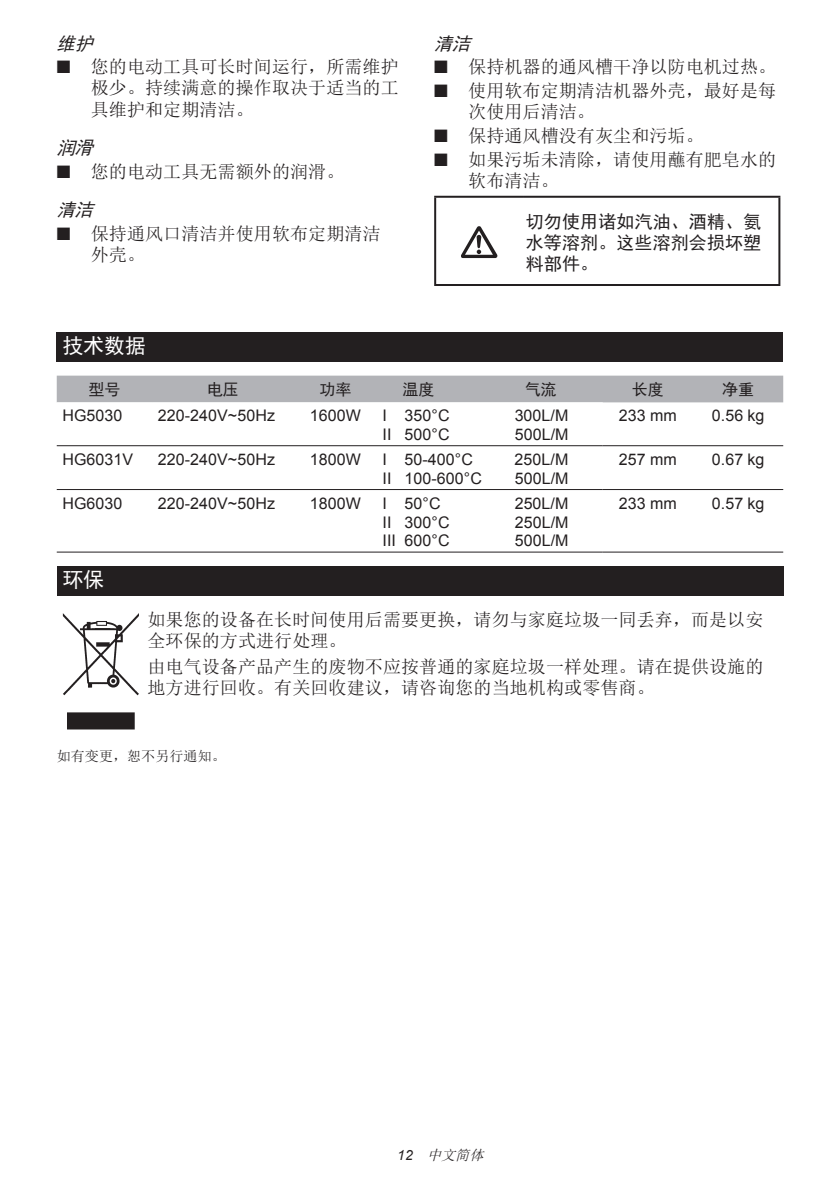
<style>
.page{position:relative;width:840px;height:1191px;background:#fff}
.page>*{position:absolute;margin:0;border:0;box-sizing:border-box;transform-origin:0 0}
.t1{font:21px "Sim Hei";letter-spacing:-.01em;color:#fff}
.t2{font:18px/21px "Sim Sun";letter-spacing:.005em;color:#231f20}
.t3{font:18px/21px "Sim Hei";letter-spacing:.005em;color:#231f20;text-align:justify}
.t4{font:italic 18px "Sim Hei";color:#231f20}
.t5{font:16px "Arial";letter-spacing:.005em;color:#231f20}
.t6{font:16px "Sim Hei";letter-spacing:-.01em;color:#231f20}
.t7{font:14px "Sim Sun";letter-spacing:.005em;color:#231f20}
.t8{font:italic 14px "Sim Sun";color:#231f20}
.s1{font-family:"Arial"}
</style>
<div class="page">
<hr style="left:434px;top:196px;width:88px;height:2px;background:#231f20">
<hr style="left:434px;top:198px;width:2px;height:86px;background:#231f20">
<hr style="left:522px;top:196px;width:258px;height:2px;background:#231f20">
<hr style="left:778px;top:198px;width:2px;height:86px;background:#231f20">
<hr style="left:434px;top:284px;width:346px;height:2px;background:#231f20">
<svg style="left:461px;top:226px;width:36px;height:32px"></svg>
<div style="left:57px;top:332px;width:725px;height:29px;background:#231f20"></div>
<svg style="left:57px;top:375px;width:725px;height:177px"></svg>
<svg style="left:152px;top:402px;width:450px;height:150px"></svg>
<hr style="left:57px;top:445px;width:545px;height:1px;background:#231f20">
<hr style="left:57px;top:489px;width:545px;height:1px;background:#231f20">
<hr style="left:57px;top:552px;width:545px;height:1px;background:#231f20">
<hr style="left:602px;top:445px;width:180px;height:1px;background:#231f20">
<hr style="left:602px;top:489px;width:180px;height:1px;background:#231f20">
<hr style="left:602px;top:552px;width:180px;height:1px;background:#231f20">
<div style="left:57px;top:566px;width:725px;height:30px;background:#231f20"></div>
<img style="left:62px;top:613px;width:77px;height:117px">
<p class="t4" style="left:57px;top:34px;width:42px">维护</p>
<p class="t2" style="left:91px;top:56px;width:309px;text-align:justify;text-indent:-34px">■ 您的电动工具可长时间运行，所需维护极少。持续满意的操作取决于适当的工具维护和定期清洁。</p>
<p class="t4" style="left:57px;top:138px;width:42px">润滑</p>
<p class="t2" style="left:57px;top:161px;width:289px">■ 您的电动工具无需额外的润滑。</p>
<p class="t4" style="left:57px;top:200px;width:42px">清洁</p>
<p class="t2" style="left:91px;top:222px;width:291px;text-indent:-34px">■ 保持通风口清洁并使用软布定期清洁外壳。</p>
<p class="t4" style="left:434px;top:34px;width:42px">清洁</p>
<p class="t2" style="left:434px;top:56px;width:343px">■ 保持机器的通风槽干净以防电机过热。</p>
<p class="t2" style="left:468px;top:80px;width:309px;text-indent:-34px">■ 使用软布定期清洁机器外壳，最好是每次使用后清洁。</p>
<p class="t2" style="left:434px;top:125px;width:271px">■ 保持通风槽没有灰尘和污垢。</p>
<p class="t2" style="left:468px;top:149px;width:309px;text-indent:-34px">■ 如果污垢未清除，请使用蘸有肥皂水的软布清洁。</p>
<p class="t3" style="left:525px;top:210px;width:237px">切勿使用诸如汽油、酒精、氨水等溶剂。这些溶剂会损坏塑料部件。</p>
<p class="t1" style="left:62px;top:335px;width:85px">技术数据</p>
<p class="t6" style="left:88px;top:381px;width:33px">型号</p>
<p class="t6" style="left:207px;top:381px;width:33px">电压</p>
<p class="t6" style="left:319px;top:381px;width:33px">功率</p>
<p class="t6" style="left:402px;top:381px;width:33px">温度</p>
<p class="t6" style="left:524px;top:381px;width:33px">气流</p>
<p class="t6" style="left:631px;top:381px;width:33px">长度</p>
<p class="t6" style="left:721px;top:381px;width:33px">净重</p>
<p class="t5" style="left:62px;top:407px;width:62px">HG5030</p>
<p class="t5" style="left:158px;top:407px;width:119px">220-240V~50Hz</p>
<p class="t5" style="left:310px;top:407px;width:53px">1600W</p>
<p class="t5" style="left:382px;top:407px;width:69px">I 350°C</p>
<p class="t5" style="left:514px;top:407px;width:55px">300L/M</p>
<p class="t5" style="left:382px;top:425px;width:69px">II 500°C</p>
<p class="t5" style="left:514px;top:425px;width:55px">500L/M</p>
<p class="t5" style="left:618px;top:407px;width:59px">233 mm</p>
<p class="t5" style="left:711px;top:407px;width:54px">0.56 kg</p>
<p class="t5" style="left:62px;top:450px;width:72px">HG6031V</p>
<p class="t5" style="left:158px;top:450px;width:119px">220-240V~50Hz</p>
<p class="t5" style="left:310px;top:450px;width:53px">1800W</p>
<p class="t5" style="left:382px;top:450px;width:92px">I 50-400°C</p>
<p class="t5" style="left:514px;top:450px;width:55px">250L/M</p>
<p class="t5" style="left:382px;top:469px;width:101px">II 100-600°C</p>
<p class="t5" style="left:514px;top:469px;width:55px">500L/M</p>
<p class="t5" style="left:62px;top:494px;width:62px">HG6030</p>
<p class="t5" style="left:158px;top:494px;width:119px">220-240V~50Hz</p>
<p class="t5" style="left:310px;top:494px;width:53px">1800W</p>
<p class="t5" style="left:382px;top:494px;width:60px">I 50°C</p>
<p class="t5" style="left:514px;top:494px;width:55px">250L/M</p>
<p class="t5" style="left:382px;top:513px;width:69px">II 300°C</p>
<p class="t5" style="left:514px;top:513px;width:55px">250L/M</p>
<p class="t5" style="left:382px;top:532px;width:69px">III 600°C</p>
<p class="t5" style="left:514px;top:532px;width:55px">500L/M</p>
<p class="t1" style="left:62px;top:569px;width:43px">环保</p>
<p class="t5" style="left:618px;top:451px;width:59px">257 mm</p>
<p class="t5" style="left:711px;top:451px;width:54px">0.67 kg</p>
<p class="t5" style="left:618px;top:494px;width:59px">233 mm</p>
<p class="t5" style="left:711px;top:494px;width:54px">0.57 kg</p>
<p class="t2" style="left:147px;top:608px;width:617px">如果您的设备在长时间使用后需要更换，请勿与家庭垃圾一同丢弃，而是以安全环保的方式进行处理。</p>
<p class="t2" style="left:147px;top:656px;width:617px">由电气设备产品产生的废物不应按普通的家庭垃圾一样处理。请在提供设施的地方进行回收。有关回收建议，请咨询您的当地机构或零售商。</p>
<p class="t7" style="left:57px;top:749px;width:170px">如有变更，恕不另行通知。</p>
<p class="t8" style="left:397px;top:1148px;width:91px"><span class="s1">1 2</span> 中文简体</p>
</div>
